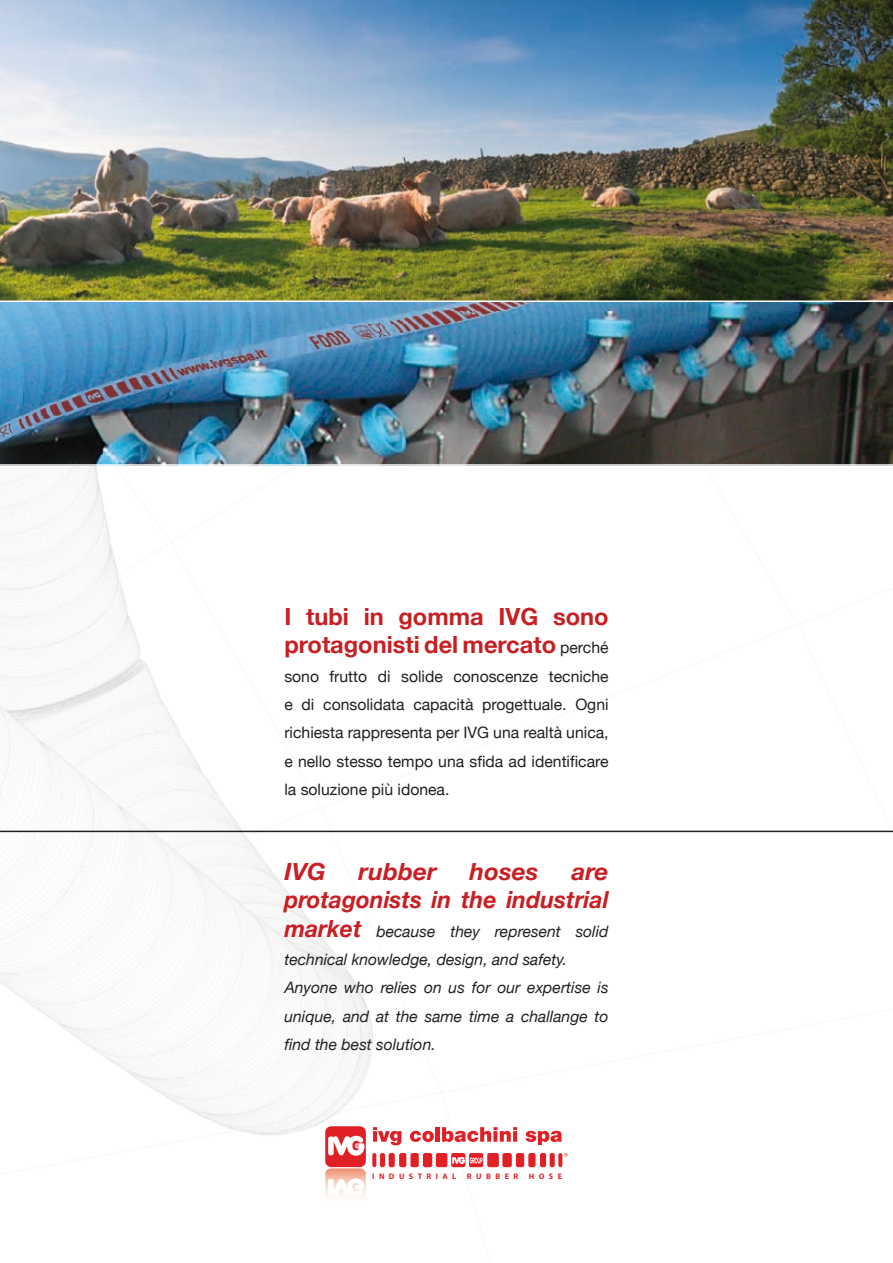
<style>
.page{position:relative;width:893px;height:1263px;background:#fff}
.page>*{position:absolute;margin:0;border:0;box-sizing:border-box;transform-origin:0 0}
.t1{font:700 23.7px/28.3px "Helvetica Neue";color:#c71f23}
.t2{font:italic 700 23.7px/28.3px "Helvetica Neue";color:#c71f23;text-align:right}
.t3{font:15.75px/28.3px "Helvetica Neue";color:#231f20;text-align:justify}
.t4{font:italic 15.75px/28.3px "Helvetica Neue";color:#231f20}
.t5{font:700 7.95px "Myriad";letter-spacing:.56em;color:#e12026}
.s1{font-weight:400;font-size:15.75px;color:#231f20}
.s2{font-weight:700;font-size:23.7px;color:#c71f23}
</style>
<div class="page">
<img style="left:0;top:466px;width:893px;height:702px">
<svg style="left:373px;top:1127px;width:28px;height:18px"></svg>
<svg style="left:410px;top:1131px;width:24px;height:11px"></svg>
<hr style="left:436px;top:1127px;width:4px;height:15px;background:#e12026">
<svg style="left:442px;top:1127px;width:75px;height:15px"></svg>
<svg style="left:526px;top:1131px;width:36px;height:14px"></svg>
<div style="left:487px;top:1153px;width:12px;height:14px;background:#e12026;border-radius:2px"></div>
<div style="left:502px;top:1153px;width:10px;height:14px;background:#e12026;border-radius:2px"></div>
<div style="left:516px;top:1153px;width:8px;height:14px;background:#e12026;border-radius:2px"></div>
<div style="left:528px;top:1153px;width:8px;height:14px;background:#e12026;border-radius:2px"></div>
<div style="left:540px;top:1153px;width:6px;height:14px;background:#e12026;border-radius:2px"></div>
<div style="left:550px;top:1153px;width:5px;height:14px;background:#e12026;border-radius:2px"></div>
<svg style="left:558px;top:1153px;width:4px;height:14px"></svg>
<div style="left:436px;top:1153px;width:11px;height:14px;background:#e12026;border-radius:2px"></div>
<div style="left:423px;top:1153px;width:9px;height:14px;background:#e12026;border-radius:2px"></div>
<div style="left:410px;top:1153px;width:9px;height:14px;background:#e12026;border-radius:2px"></div>
<div style="left:399px;top:1153px;width:7px;height:14px;background:#e12026;border-radius:2px"></div>
<div style="left:389px;top:1153px;width:6px;height:14px;background:#e12026;border-radius:2px"></div>
<div style="left:380px;top:1153px;width:5px;height:14px;background:#e12026;border-radius:2px"></div>
<svg style="left:372px;top:1153px;width:4px;height:14px"></svg>
<svg style="left:451px;top:1153px;width:32px;height:14px"></svg>
<svg style="left:564px;top:1153px;width:4px;height:3px"></svg>
<svg style="left:325px;top:1126px;width:41px;height:41px"></svg>
<img style="left:325px;top:1168px;width:41px;height:29px">
<img style="left:0;top:0;width:893px;height:300px">
<img style="left:0;top:300px;width:893px;height:166px">
<hr style="left:0;top:831px;width:893px;height:1px;background:#231f20">
<h1 class="t1" style="left:284px;top:603px;width:326px">I tubi in gomma IVG sono protagonisti del mercato <span class="s1">perché</span></h1>
<p class="t3" style="left:284px;top:663px;width:326px">sono frutto di solide conoscenze tecniche e di consolidata capacità progettuale. Ogni richiesta rappresenta per IVG una realtà unica, e nello stesso tempo una sfida ad identificare la soluzione più idonea.</p>
<h1 class="t2" style="left:284px;top:858px;width:43px">IVG</h1>
<h1 class="t2" style="left:358px;top:858px;width:80px">rubber</h1>
<h1 class="t2" style="left:469px;top:858px;width:71px">hoses</h1>
<h1 class="t2" style="left:284px;top:858px;width:326px">are<br>protagonists in the industrial</h1>
<p class="t4" style="left:284px;top:918px;width:326px"><span class="s2">market</span> because they represent solid technical knowledge, design, and safety.<br>Anyone who relies on us for our expertise is unique, and at the same time a challange to find the best solution.</p>
<p class="t5" style="left:372px;top:1172px;width:86px">INDUSTRIAL</p>
<p class="t5" style="left:467px;top:1172px;width:53px">RUBBER</p>
<p class="t5" style="left:529px;top:1172px;width:35px">HOSE</p>
</div>
